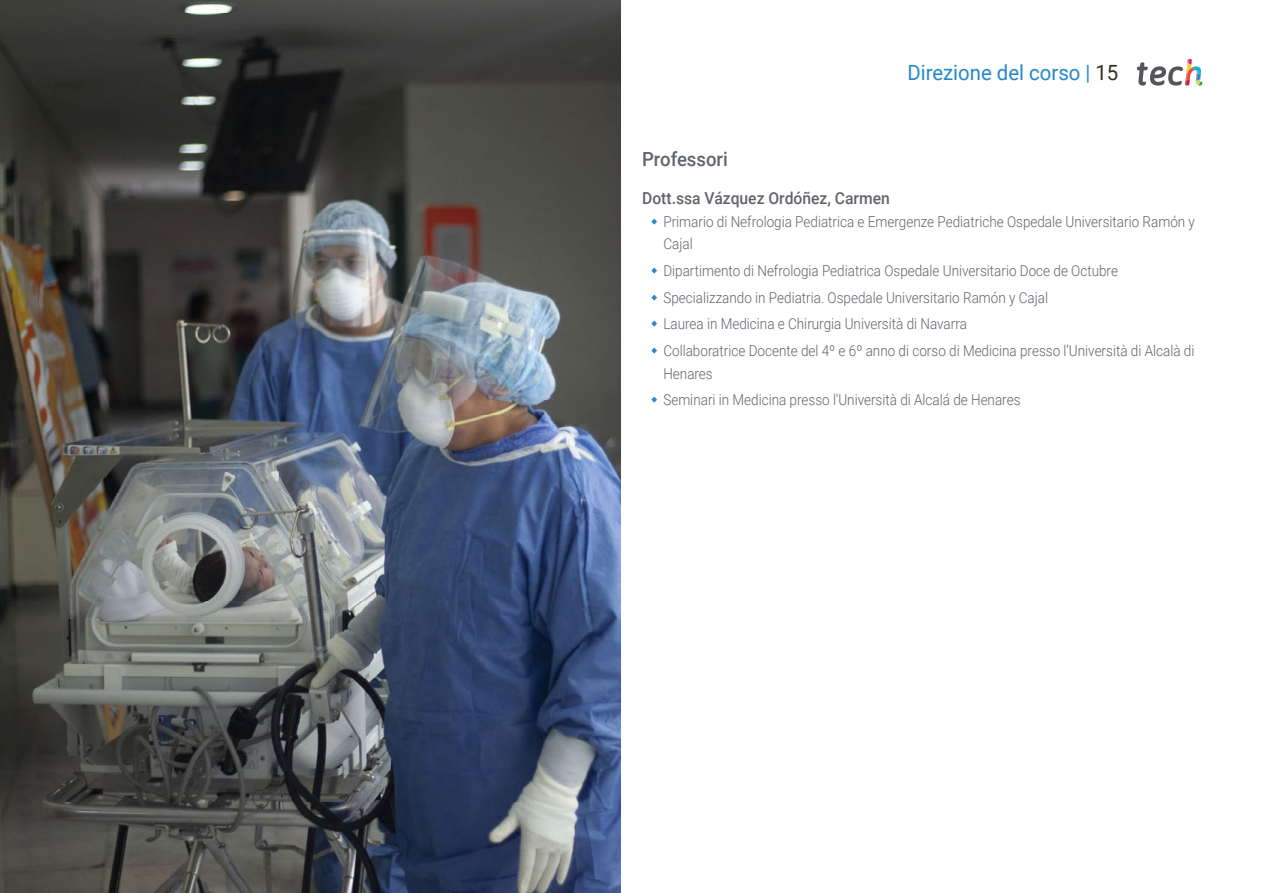
<style>
.page{position:relative;width:1263px;height:893px;background:#fff}
.page>*{position:absolute;margin:0;border:0;box-sizing:border-box;transform-origin:0 0}
.t1{font:21px "Roboto";color:#2488c9}
.t2{font:500 19.5px "Roboto";color:#61646a;scale:.95 1}
.t3{font:500 16.5px "Roboto";color:#61646a;scale:.95 1}
.t4{font:300 15px/26.7px "Roboto";color:#61646a;scale:.9 1}
.s1{color:#312e20}
</style>
<div class="page">
<img style="left:0;top:0;width:621px;height:893px">
<svg style="left:1137px;top:59px;width:65px;height:27px"></svg>
<h1 class="t1" style="left:907px;top:57px;width:213px">Direzione del corso | <span class="s1">15</span></h1>
<h2 class="t2" style="left:642px;top:145px;width:92px">Professori</h2>
<p class="t3" style="left:642px;top:187px;width:262px">Dott.ssa Vázquez Ordóñez, Carmen</p>
<p class="t4" style="left:663px;top:209px;width:592px;line-height:22.5px">Primario di Nefrologia Pediatrica e Emergenze Pediatriche Ospedale Universitario Ramón y<br>Cajal</p>
<p class="t4" style="left:663px;top:257px;width:591px">Dipartimento di Nefrologia Pediatrica Ospedale Universitario Doce de Octubre Specializzando in Pediatria. Ospedale Universitario Ramón y Cajal<br>Laurea in Medicina e Chirurgia Università di Navarra<br>Collaboratrice Docente del 4º e 6º anno di corso di Medicina presso l’Università di Alcalà di</p>
<p class="t4" style="left:663px;top:359px;width:398px">Henares<br>Seminari in Medicina presso l'Università di Alcalá de Henares</p>
</div>
